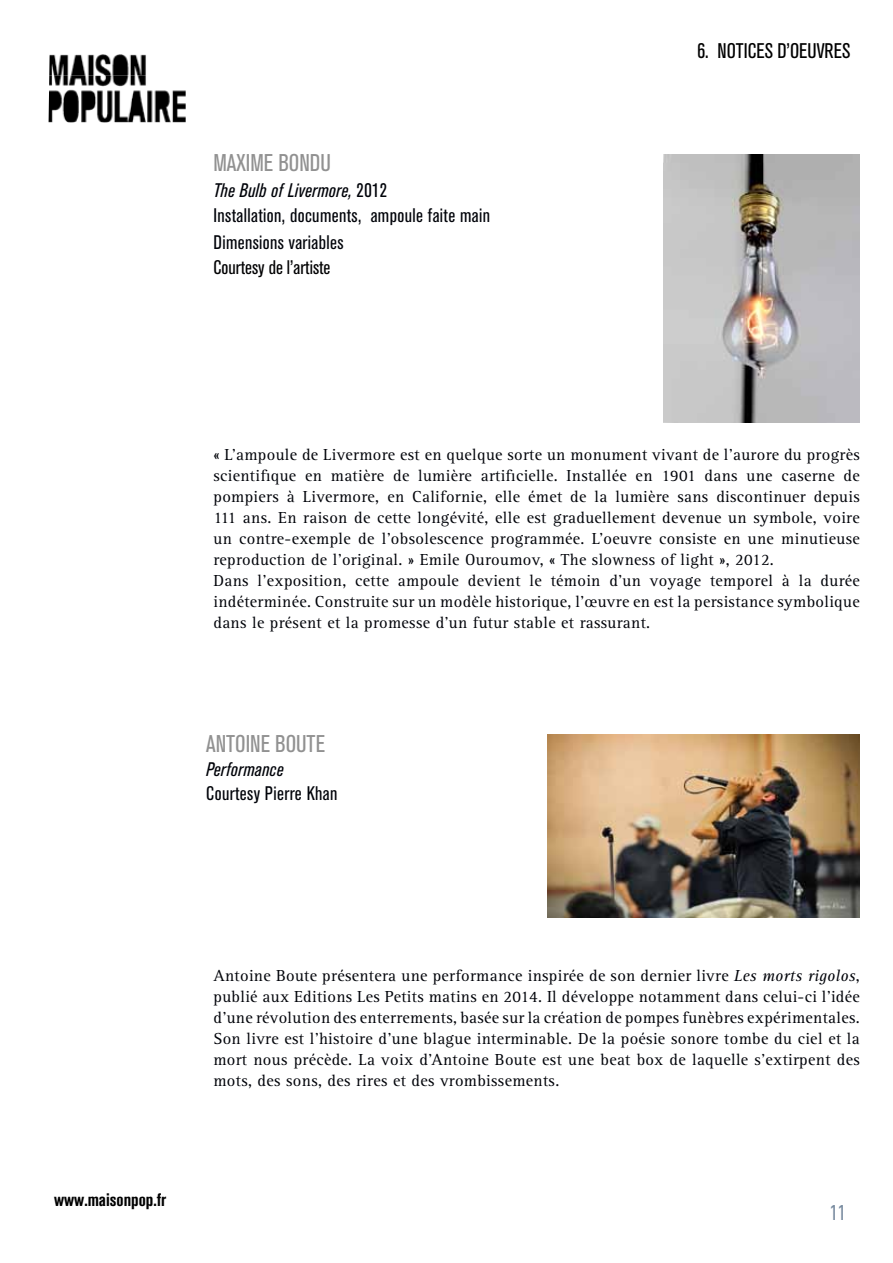
<style>
.page{position:relative;width:893px;height:1263px;background:#fff}
.page>*{position:absolute;margin:0;border:0;box-sizing:border-box;transform-origin:0 0}
.t1{font:condensed 24px "Akzidenz Grotesk BQ";color:#919191}
.t2{font:condensed 21px "Akzidenz Grotesk BQ";color:#000}
.t3{font:500 21px "DIN Cond";color:#788b9f}
.t4{font:condensed 19.5px/26.2px "Akzidenz Grotesk BQ";letter-spacing:.02em;color:#000309}
.t5{font:condensed 19.5px "Akzidenz Grotesk BQ";color:#000102}
.t6{font:italic condensed 19.5px "Akzidenz Grotesk BQ";letter-spacing:.02em;color:#000309}
.t7{font:700 condensed 18px "Akzidenz Grotesk BQ";color:#000001}
.t8{font:16.5px/21px "Rotis Serif";letter-spacing:.02em;color:#000309}
.s1{font-style:italic}
</style>
<div class="page">
<img style="left:49px;top:54px;width:137px;height:68px">
<img style="left:663px;top:154px;width:197px;height:269px">
<img style="left:547px;top:735px;width:313px;height:183px">
<h1 class="t1" style="left:213px;top:149px;width:119px">Maxime bondu</h1>
<p class="t4" style="left:213px;top:177px;width:278px"><span class="s1">The Bulb of Livermore,</span> 2012<br>Installation, documents, ampoule faite main<br>Dimensions variables</p>
<p class="t5" style="left:213px;top:256px;width:119px">Courtesy de l’artiste</p>
<p class="t2" style="left:697px;top:39px;width:155px">6. Notices d’oeuvres</p>
<p class="t8" style="left:213px;top:445px;width:648px">« L’ampoule de Livermore est en quelque sorte un monument vivant de l’aurore du progrès scientifique en matière de lumière artificielle. Installée en 1901 dans une caserne de pompiers à Livermore, en Californie, elle émet de la lumière sans discontinuer depuis 111 ans. En raison de cette longévité, elle est graduellement devenue un symbole, voire un contre-exemple de l’obsolescence programmée. L’oeuvre consiste en une minutieuse reproduction de l’original. » Emile Ouroumov, « The slowness of light », 2012.<br>Dans l’exposition, cette ampoule devient le témoin d’un voyage temporel à la durée indéterminée. Construite sur un modèle historique, l’œuvre en est la persistance symbolique dans le présent et la promesse d’un futur stable et rassurant.</p>
<h1 class="t1" style="left:206px;top:730px;width:120px">Antoine Boute</h1>
<p class="t6" style="left:206px;top:758px;width:79px">Performance</p>
<p class="t4" style="left:206px;top:780px;width:133px">Courtesy Pierre Khan</p>
<p class="t7" style="left:54px;top:1189px;width:114px">www.maisonpop.fr</p>
<p class="t8" style="left:213px;top:966px;width:648px;text-align:justify">Antoine Boute présentera une performance inspirée de son dernier livre <span class="s1">Les morts rigolos</span>, publié aux Editions Les Petits matins en 2014. Il développe notamment dans celui-ci l’idée d’une révolution des enterrements, basée sur la création de pompes funèbres expérimentales.<br>Son livre est l’histoire d’une blague interminable. De la poésie sonore tombe du ciel et la mort nous précède. La voix d’Antoine Boute est une beat box de laquelle s’extirpent des mots, des sons, des rires et des vrombissements.</p>
<p class="t3" style="left:830px;top:1199px;width:18px">11</p>
</div>
